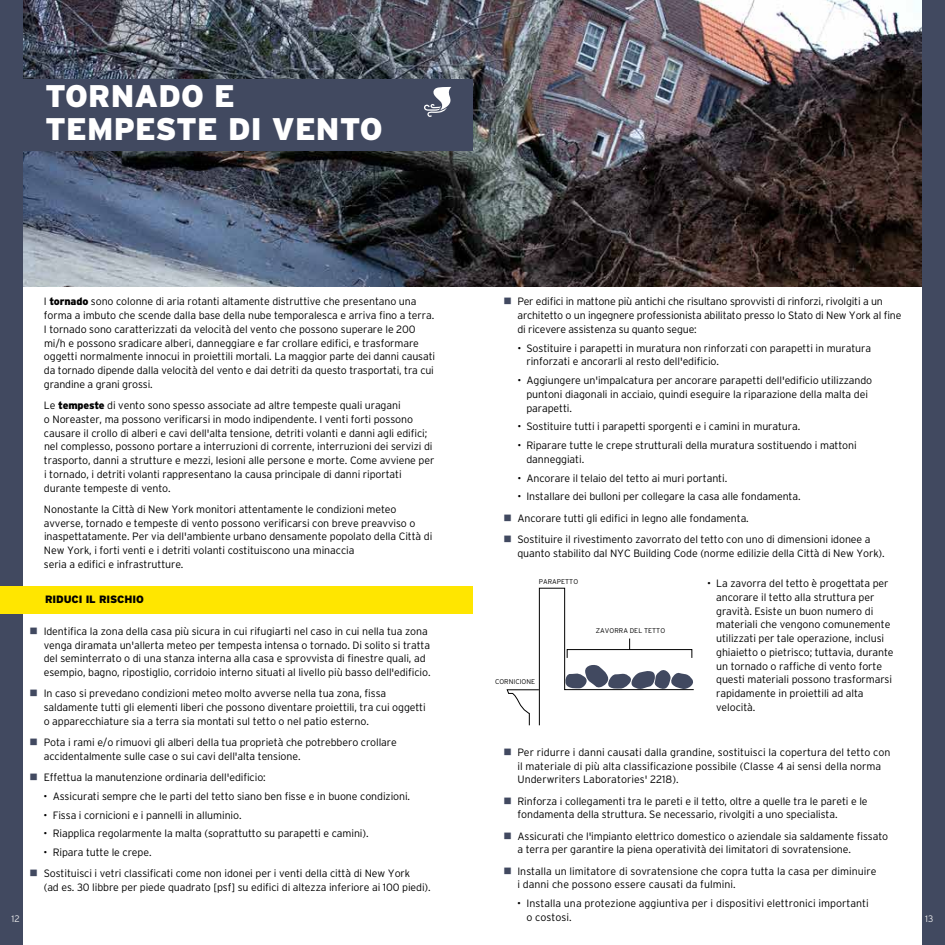
<style>
.page{position:relative;width:945px;height:945px;background:#fff}
.page>*{position:absolute;margin:0;border:0;box-sizing:border-box;transform-origin:0 0}
.t1{font:900 31.25px/32.5px "Interstate";letter-spacing:.005em;color:#fff}
.t2{font:300 10.62px/13.8px "Interstate";letter-spacing:-.01em;color:#000}
.t3{font:900 10.62px "Interstate";letter-spacing:-.01em;color:#000}
.t4{font:300 9.38px "Interstate";color:#e6e7e8}
.t5{font:300 6.88px "Interstate";letter-spacing:.005em;color:#000}
.s1{color:#414960}
.s2{font-weight:900}
</style>
<div class="page">
<img style="left:22px;top:0;width:900px;height:286px">
<div style="left:0;top:0;width:22px;height:945px;background:#414960"></div>
<div style="left:922px;top:0;width:23px;height:945px;background:#414960"></div>
<div style="left:0;top:586px;width:472px;height:28px;background:#ffe600"></div>
<div style="left:0;top:79px;width:472px;height:72px;background:#414960"></div>
<svg style="left:506px;top:587px;width:188px;height:139px"></svg>
<svg style="left:424px;top:87px;width:27px;height:30px"></svg>
<h1 class="t1" style="left:45px;top:79px;width:339px">TORNADO E<br>TEMPESTE DI VENTO</h1>
<p class="t2" style="left:517px;top:295px;width:386px;text-indent:-14px"><span class="s1">■</span> Per edifici in mattone più antichi che risultano sprovvisti di rinforzi, rivolgiti a un architetto o un ingegnere professionista abilitato presso lo Stato di New York al fine di ricevere assistenza su quanto segue:</p>
<p class="t2" style="left:526px;top:341px;width:346px;text-indent:-9px">• Sostituire i parapetti in muratura non rinforzati con parapetti in muratura rinforzati e ancorarli al resto dell'edificio.</p>
<p class="t2" style="left:526px;top:374px;width:347px;text-indent:-9px">• Aggiungere un'impalcatura per ancorare parapetti dell'edificio utilizzando puntoni diagonali in acciaio, quindi eseguire la riparazione della malta dei parapetti.</p>
<p class="t2" style="left:517px;top:420px;width:284px">• Sostituire tutti i parapetti sporgenti e i camini in muratura.</p>
<p class="t2" style="left:526px;top:439px;width:332px;text-indent:-9px">• Riparare tutte le crepe strutturali della muratura sostituendo i mattoni danneggiati.</p>
<p class="t2" style="left:517px;top:471px;width:211px">• Ancorare il telaio del tetto ai muri portanti.</p>
<p class="t2" style="left:517px;top:490px;width:285px">• Installare dei bulloni per collegare la casa alle fondamenta.</p>
<p class="t2" style="left:503px;top:511px;width:247px"><span class="s1">■</span> Ancorare tutti gli edifici in legno alle fondamenta.</p>
<p class="t2" style="left:517px;top:532px;width:369px;text-indent:-14px"><span class="s1">■</span> Sostituire il rivestimento zavorrato del tetto con uno di dimensioni idonee a quanto stabilito dal NYC Building Code (norme edilizie della Città di New York).</p>
<p class="t2" style="left:716px;top:576px;width:179px;text-indent:-9px">• La zavorra del tetto è progettata per ancorare il tetto alla struttura per gravità. Esiste un buon numero di materiali che vengono comunemente utilizzati per tale operazione, inclusi ghiaietto o pietrisco; tuttavia, durante un tornado o raffiche di vento forte questi materiali possono trasformarsi rapidamente in proiettili ad alta velocità.</p>
<p class="t2" style="left:517px;top:745px;width:375px;text-indent:-14px"><span class="s1">■</span> Per ridurre i danni causati dalla grandine, sostituisci la copertura del tetto con il materiale di più alta classificazione possibile (Classe 4 ai sensi della norma<br>Underwriters Laboratories' 2218).</p>
<p class="t2" style="left:517px;top:794px;width:352px;text-indent:-14px"><span class="s1">■</span> Rinforza i collegamenti tra le pareti e il tetto, oltre a quelle tra le pareti e le fondamenta della struttura. Se necessario, rivolgiti a uno specialista.</p>
<p class="t2" style="left:517px;top:829px;width:372px;text-indent:-14px"><span class="s1">■</span> Assicurati che l'impianto elettrico domestico o aziendale sia saldamente fissato a terra per garantire la piena operatività dei limitatori di sovratensione.</p>
<p class="t2" style="left:517px;top:864px;width:361px;text-indent:-14px"><span class="s1">■</span> Installa un limitatore di sovratensione che copra tutta la casa per diminuire i danni che possono essere causati da fulmini.</p>
<p class="t2" style="left:526px;top:896px;width:344px;text-indent:-9px">• Installa una protezione aggiuntiva per i dispositivi elettronici importanti o costosi.</p>
<p class="t2" style="left:44px;top:295px;width:393px">I <span class="s2">tornado</span> sono colonne di aria rotanti altamente distruttive che presentano una forma a imbuto che scende dalla base della nube temporalesca e arriva fino a terra.<br>I tornado sono caratterizzati da velocità del vento che possono superare le 200 mi/h e possono sradicare alberi, danneggiare e far crollare edifici, e trasformare oggetti normalmente innocui in proiettili mortali. La maggior parte dei danni causati da tornado dipende dalla velocità del vento e dai detriti da questo trasportati, tra cui grandine a grani grossi.</p>
<p class="t2" style="left:44px;top:398px;width:392px">Le <span class="s2">tempeste</span> di vento sono spesso associate ad altre tempeste quali uragani<br>o Noreaster, ma possono verificarsi in modo indipendente. I venti forti possono causare il crollo di alberi e cavi dell'alta tensione, detriti volanti e danni agli edifici; nel complesso, possono portare a interruzioni di corrente, interruzioni dei servizi di trasporto, danni a strutture e mezzi, lesioni alle persone e morte. Come avviene per i tornado, i detriti volanti rappresentano la causa principale di danni riportati durante tempeste di vento.</p>
<p class="t2" style="left:44px;top:502px;width:390px">Nonostante la Città di New York monitori attentamente le condizioni meteo avverse, tornado e tempeste di vento possono verificarsi con breve preavviso o inaspettatamente. Per via dell'ambiente urbano densamente popolato della Città di New York, i forti venti e i detriti volanti costituiscono una minaccia<br>seria a edifici e infrastrutture.</p>
<p class="t5" style="left:539px;top:578px;width:41px">PARAPETTO</p>
<p class="t3" style="left:45px;top:593px;width:100px">RIDUCI IL RISCHIO</p>
<p class="t2" style="left:44px;top:624px;width:388px;text-indent:-14px"><span class="s1">■</span> Identifica la zona della casa più sicura in cui rifugiarti nel caso in cui nella tua zona venga diramata un'allerta meteo per tempesta intensa o tornado. Di solito si tratta del seminterrato o di una stanza interna alla casa e sprovvista di finestre quali, ad esempio, bagno, ripostiglio, corridoio interno situati al livello più basso dell'edificio.</p>
<p class="t2" style="left:44px;top:687px;width:384px;text-indent:-14px"><span class="s1">■</span> In caso si prevedano condizioni meteo molto avverse nella tua zona, fissa saldamente tutti gli elementi liberi che possono diventare proiettili, tra cui oggetti o apparecchiature sia a terra sia montati sul tetto o nel patio esterno.</p>
<p class="t2" style="left:44px;top:735px;width:355px;text-indent:-14px"><span class="s1">■</span> Pota i rami e/o rimuovi gli alberi della tua proprietà che potrebbero crollare accidentalmente sulle case o sui cavi dell'alta tensione.</p>
<p class="t2" style="left:30px;top:770px;width:238px"><span class="s1">■</span> Effettua la manutenzione ordinaria dell'edificio:</p>
<p class="t2" style="left:44px;top:789px;width:368px">• Assicurati sempre che le parti del tetto siano ben fisse e in buone condizioni.</p>
<p class="t2" style="left:44px;top:808px;width:200px">• Fissa i cornicioni e i pannelli in alluminio.</p>
<p class="t2" style="left:44px;top:827px;width:327px">• Riapplica regolarmente la malta (soprattutto su parapetti e camini).</p>
<p class="t2" style="left:44px;top:845px;width:109px">• Ripara tutte le crepe.</p>
<p class="t2" style="left:44px;top:867px;width:389px;text-indent:-14px"><span class="s1">■</span> Sostituisci i vetri classificati come non idonei per i venti della città di New York<br>(ad es. 30 libbre per piede quadrato [psf] su edifici di altezza inferiore ai 100 piedi).</p>
<p class="t5" style="left:596px;top:626px;width:71px">ZAVORRA DEL TETTO</p>
<p class="t5" style="left:495px;top:678px;width:42px">CORNICIONE</p>
<p class="t4" style="left:11px;top:913px;width:10px">12</p>
<p class="t4" style="left:925px;top:913px;width:10px">13</p>
</div>
